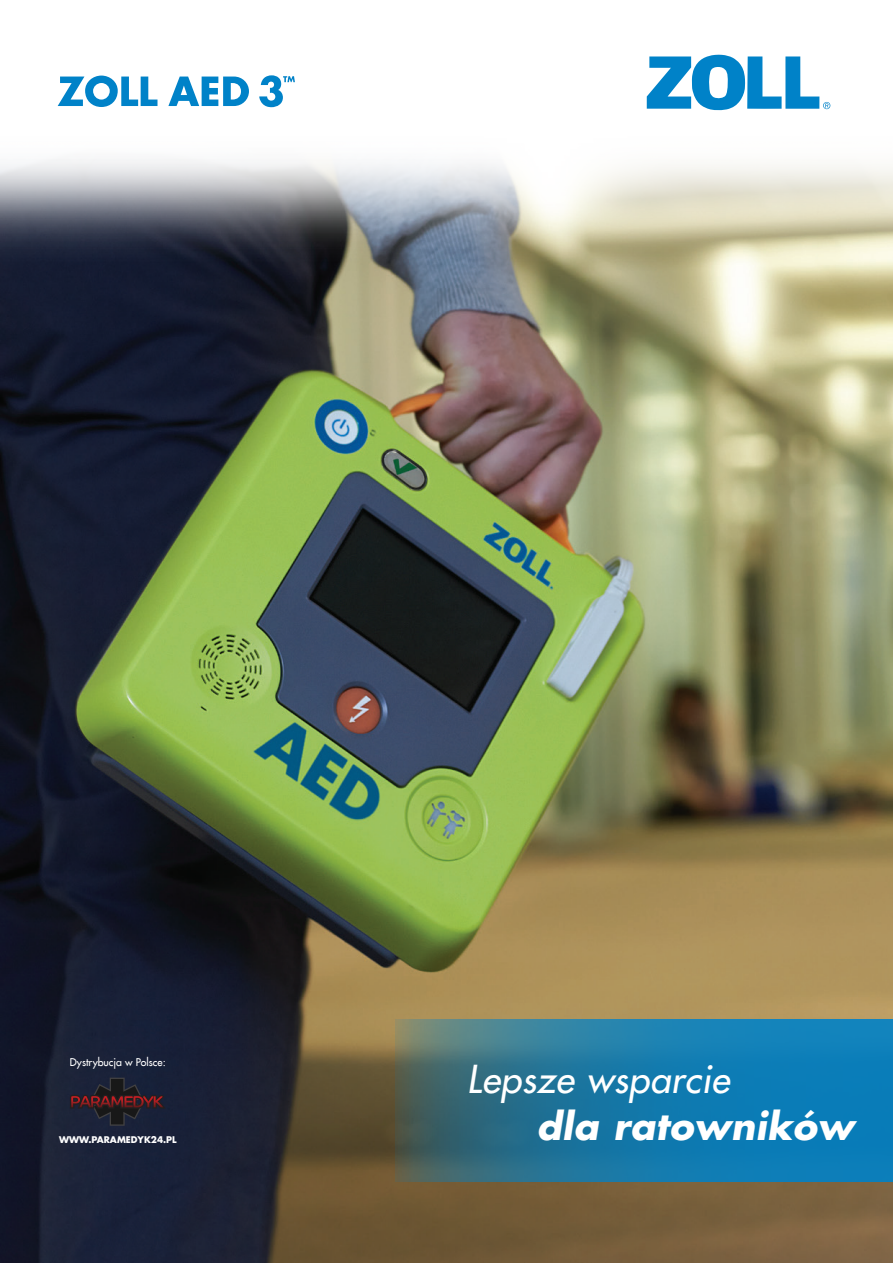
<style>
.page{position:relative;width:893px;height:1263px;background:#fff}
.page>*{position:absolute;margin:0;border:0;box-sizing:border-box;transform-origin:0 0}
.t1{font:italic 500 37.5px "Futura Std";letter-spacing:.01em;color:#fff}
.t2{font:italic 700 36.75px "Futura Std";letter-spacing:.01em;color:#fff}
.t3{font:10.5px "Futura LT";color:#fff}
.t4{font:700 9px "Futura LT";color:#fff}
</style>
<div class="page">
<img style="left:0;top:96px;width:893px;height:1167px">
<svg style="left:395px;top:1020px;width:498px;height:162px;background:#1f779f"></svg>
<svg style="left:647px;top:55px;width:183px;height:55px"></svg>
<svg style="left:58px;top:76px;width:99px;height:31px"></svg>
<svg style="left:168px;top:77px;width:81px;height:29px"></svg>
<svg style="left:259px;top:75px;width:36px;height:32px"></svg>
<svg style="left:70px;top:1078px;width:96px;height:48px;background:#2a202d"></svg>
<p class="t3" style="left:70px;top:1055px;width:97px">Dystrybucja w Polsce:</p>
<p class="t4" style="left:59px;top:1133px;width:119px">WWW.PARAMEDYK24.PL</p>
<h1 class="t1" style="left:467px;top:1055px;width:264px">Lepsze wsparcie</h1>
<h2 class="t2" style="left:536px;top:1102px;width:319px">dla ratowników</h2>
</div>
